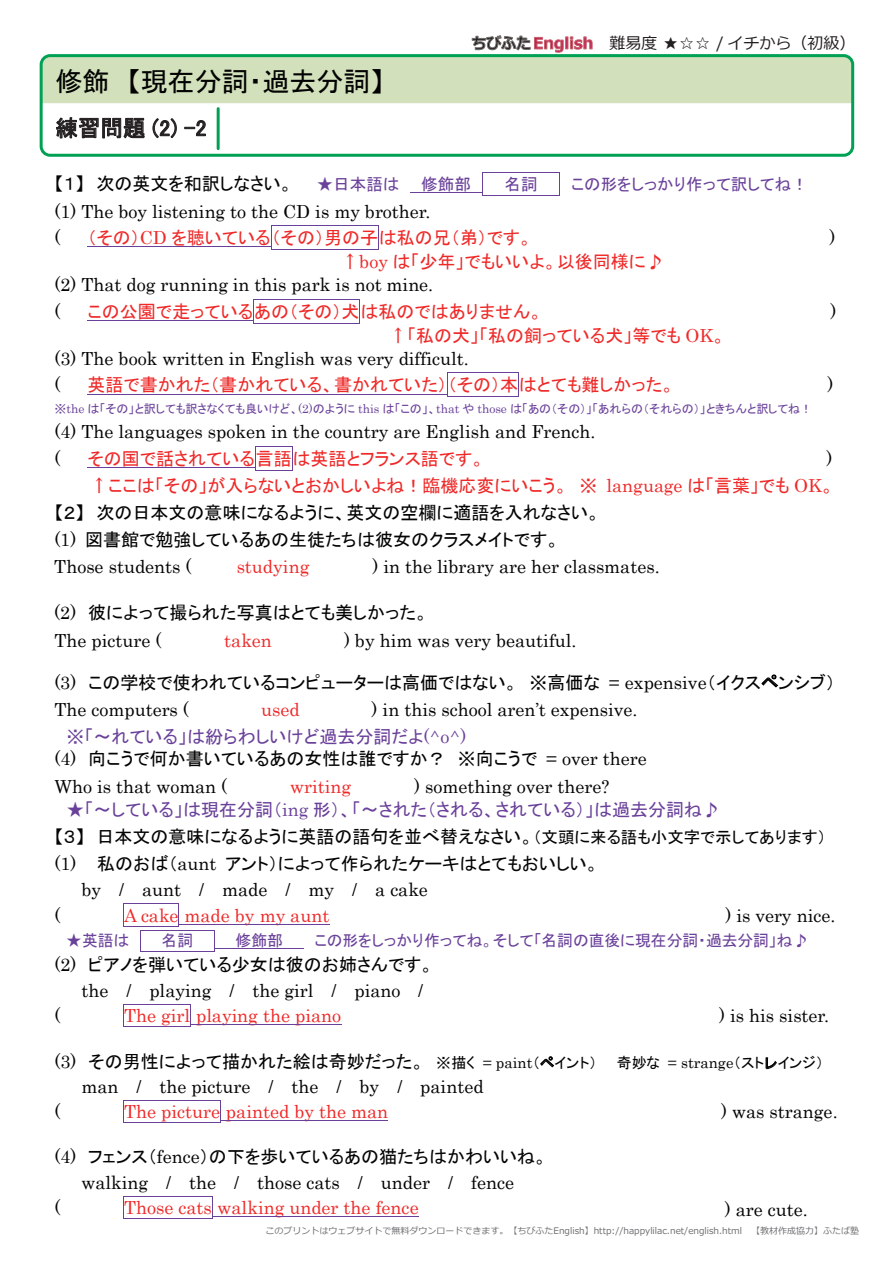
<style>
.page{position:relative;width:893px;height:1263px;background:#fff}
.page>*{position:absolute;margin:0;border:0;box-sizing:border-box;transform-origin:0 0}
.t1{font:27px "MS P Gothic";color:#030303}
.t2{font:22.5px "MS P Gothic";color:#231f20}
.t3{font:18px/27px "MS P Gothic";color:#030303}
.t4{font:18px/26.7px "Century";color:#030303}
.t5{font:18px "MS P Gothic";color:#ee2a29}
.t6{font:18px "Century";color:#ee2a29}
.t7{font:16.5px "MS P Gothic";color:#6a419a}
.t8{font:16.05px "Meiryo";color:#231f20}
.t9{font:15.9px "MS P Gothic";letter-spacing:-.005em;color:#6a419a}
.t10{font:15px "MS P Gothic";color:#030303}
.t11{font:12px "MS P Gothic";letter-spacing:-.005em;color:#6a419a}
.t12{font:9px "Meiryo";color:#6c6d70}
.s1{font-family:"Century"}
.s2{color:#ee2a29}
.s3{font-family:"Century";color:#ee2a29}
.s4{color:#6a419a}
.s5{font-family:"Century";color:#6a419a}
.s6{font-size:16.5px}
.s7{font-size:15px}
.s8{font-family:"Century";font-size:15px}
</style>
<div class="page">
<div style="left:41px;top:56px;width:812px;height:99px;background:#d2e1bb;border-radius:9px"></div>
<div style="left:40px;top:54px;width:814px;height:103px;border:3px solid #00a055;border-radius:9px"></div>
<svg style="left:41px;top:103px;width:812px;height:52px"></svg>
<hr style="left:217px;top:109px;width:3px;height:40px;background:#00a055">
<svg style="left:472px;top:35px;width:120px;height:17px"></svg>
<hr style="left:410px;top:192px;width:72px;height:1px;background:#6a419a">
<hr style="left:483px;top:173px;width:76px;height:1px;background:#6a419a">
<svg style="left:482px;top:173px;width:1px;height:23px"></svg>
<hr style="left:483px;top:195px;width:76px;height:1px;background:#6a419a">
<svg style="left:559px;top:173px;width:1px;height:23px"></svg>
<hr style="left:87px;top:247px;width:184px;height:1px;background:#6a419a">
<hr style="left:271px;top:225px;width:107px;height:1px;background:#6a419a">
<svg style="left:271px;top:226px;width:1px;height:23px"></svg>
<hr style="left:271px;top:249px;width:107px;height:1px;background:#6a419a">
<svg style="left:378px;top:225px;width:1px;height:25px"></svg>
<hr style="left:87px;top:320px;width:166px;height:1px;background:#6a419a">
<hr style="left:254px;top:299px;width:105px;height:1px;background:#6a419a">
<svg style="left:253px;top:299px;width:1px;height:25px"></svg>
<hr style="left:254px;top:323px;width:105px;height:1px;background:#6a419a">
<svg style="left:359px;top:299px;width:1px;height:25px"></svg>
<hr style="left:87px;top:394px;width:360px;height:1px;background:#6a419a">
<hr style="left:448px;top:372px;width:70px;height:1px;background:#6a419a">
<svg style="left:447px;top:372px;width:1px;height:25px"></svg>
<hr style="left:448px;top:396px;width:70px;height:1px;background:#6a419a">
<svg style="left:518px;top:372px;width:1px;height:25px"></svg>
<hr style="left:87px;top:467px;width:168px;height:1px;background:#6a419a">
<hr style="left:256px;top:446px;width:36px;height:1px;background:#6a419a">
<svg style="left:255px;top:446px;width:1px;height:25px"></svg>
<hr style="left:256px;top:470px;width:36px;height:1px;background:#6a419a">
<svg style="left:292px;top:446px;width:1px;height:25px"></svg>
<svg style="left:761px;top:674px;width:17px;height:13px"></svg>
<hr style="left:179px;top:923px;width:150px;height:1px;background:#6a419a">
<hr style="left:124px;top:903px;width:55px;height:1px;background:#6a419a">
<svg style="left:123px;top:903px;width:1px;height:24px"></svg>
<hr style="left:124px;top:926px;width:55px;height:1px;background:#6a419a">
<hr style="left:215px;top:948px;width:89px;height:1px;background:#6a419a">
<hr style="left:141px;top:930px;width:73px;height:1px;background:#6a419a">
<svg style="left:140px;top:930px;width:1px;height:22px"></svg>
<hr style="left:141px;top:951px;width:73px;height:1px;background:#6a419a">
<svg style="left:214px;top:930px;width:1px;height:22px"></svg>
<hr style="left:191px;top:1024px;width:150px;height:1px;background:#6a419a">
<hr style="left:124px;top:1004px;width:66px;height:1px;background:#6a419a">
<svg style="left:123px;top:1004px;width:1px;height:23px"></svg>
<hr style="left:124px;top:1026px;width:66px;height:1px;background:#6a419a">
<svg style="left:190px;top:1004px;width:1px;height:23px"></svg>
<svg style="left:540px;top:1056px;width:14px;height:11px"></svg>
<svg style="left:765px;top:1057px;width:12px;height:12px"></svg>
<hr style="left:221px;top:1120px;width:167px;height:1px;background:#6a419a">
<hr style="left:124px;top:1100px;width:96px;height:1px;background:#6a419a">
<svg style="left:123px;top:1100px;width:1px;height:23px"></svg>
<hr style="left:124px;top:1122px;width:96px;height:1px;background:#6a419a">
<svg style="left:220px;top:1100px;width:1px;height:23px"></svg>
<hr style="left:212px;top:1216px;width:207px;height:1px;background:#6a419a">
<hr style="left:124px;top:1196px;width:88px;height:1px;background:#6a419a">
<svg style="left:123px;top:1196px;width:1px;height:23px"></svg>
<hr style="left:124px;top:1218px;width:88px;height:1px;background:#6a419a">
<svg style="left:212px;top:1196px;width:1px;height:23px"></svg>
<h1 class="t1" style="left:55px;top:67px;width:330px">修飾　【現在分詞・過去分詞】</h1>
<p class="t2" style="left:55px;top:117px;width:153px">練習問題 (2) -2</p>
<p class="t8" style="left:609px;top:32px;width:248px">難易度 ★☆☆ / イチから（初級）</p>
<p class="t3" style="left:54px;top:170px;width:240px">【１】 次の英文を和訳しなさい。</p>
<p class="t7" style="left:317px;top:176px;width:84px">★日本語は</p>
<p class="t7" style="left:421px;top:176px;width:51px">修飾部</p>
<p class="t7" style="left:504px;top:176px;width:35px">名詞</p>
<p class="t7" style="left:571px;top:176px;width:238px">この形をしっかり作って訳してね！</p>
<p class="t4" style="left:54px;top:196px;width:378px">(1) The boy listening to the CD is my brother. (</p>
<p class="t5" style="left:87px;top:229px;width:446px">（その）<span class="s1">CD</span> を聴いている（その）男の子は私の兄（弟）です。</p>
<p class="t4" style="left:829px;top:223px;width:7px">)</p>
<p class="t5" style="left:341px;top:253px;width:324px">↑<span class="s1">boy</span> は「少年」でもいいよ。以後同様に♪</p>
<p class="t4" style="left:54px;top:270px;width:380px">(2) That dog running in this park is not mine. (</p>
<p class="t5" style="left:87px;top:302px;width:456px">この公園で走っているあの（その）犬は私のではありません。</p>
<p class="t4" style="left:831px;top:296px;width:7px">)</p>
<p class="t5" style="left:389px;top:326px;width:338px">↑「私の犬」「私の飼っている犬」等でも <span class="s1">OK</span>。</p>
<p class="t4" style="left:55px;top:343px;width:416px">(3) The book written in English was very difficult. (</p>
<p class="t5" style="left:88px;top:376px;width:588px">英語で書かれた（書かれている、書かれていた）（その）本はとても難しかった。</p>
<p class="t4" style="left:828px;top:370px;width:7px">)</p>
<p class="t11" style="left:54px;top:403px;width:759px">※<span class="s1">the</span> は「その」と訳しても訳さなくても良いけど、<span class="s1">(2)</span>のように <span class="s1">this</span> は「この」、<span class="s1">that</span> や <span class="s1">those</span> は「あの（その）」「あれらの（それらの）」ときちんと訳してね！</p>
<p class="t4" style="left:54px;top:417px;width:542px">(4) The languages spoken in the country are English and French. (</p>
<p class="t5" style="left:87px;top:449px;width:398px">その国で話されている言語は英語とフランス語です。</p>
<p class="t4" style="left:827px;top:443px;width:7px">)</p>
<p class="t3" style="left:54px;top:472px;width:781px;text-indent:36px"><span class="s2">↑ここは「その」が入らないとおかしいよね！臨機応変にいこう。 ※</span> <span class="s3">language</span> <span class="s2">は「言葉」でも</span> <span class="s3">OK</span><span class="s2">。</span>【２】 次の日本文の意味になるように、英文の空欄に適語を入れなさい。<br><span class="s1">(1)</span> 図書館で勉強しているあの生徒たちは彼女のクラスメイトです。</p>
<p class="t4" style="left:54px;top:552px;width:139px">Those students (</p>
<p class="t6" style="left:237px;top:551px;width:74px">studying</p>
<p class="t4" style="left:372px;top:552px;width:289px">) in the library are her classmates.</p>
<p class="t3" style="left:54px;top:599px;width:375px"><span class="s1">(2)</span> 彼によって撮られた写真はとても美しかった。</p>
<p class="t4" style="left:54px;top:625px;width:108px">The picture (</p>
<p class="t6" style="left:224px;top:625px;width:49px">taken</p>
<p class="t4" style="left:344px;top:625px;width:234px">) by him was very beautiful.</p>
<p class="t3" style="left:54px;top:669px;width:782px"><span class="s1">(3)</span> この学校で使われているコンピューターは高価ではない。 ※高価な <span class="s1">= expensive</span>（イクスペンシブ）</p>
<p class="t4" style="left:54px;top:695px;width:136px">The computers (</p>
<p class="t6" style="left:261px;top:695px;width:40px">used</p>
<p class="t4" style="left:372px;top:695px;width:267px">) in this school aren’t expensive.</p>
<p class="t3" style="left:54px;top:725px;width:594px;line-height:22.5px;text-indent:12px"><span class="s4">※「～れている」は紛らわしいけど過去分詞だよ</span><span class="s5">(^o^)<br></span><span class="s1">(4)</span> 向こうで何か書いているあの女性は誰ですか？ ※向こうで <span class="s1">= over there</span></p>
<p class="t4" style="left:54px;top:771px;width:174px">Who is that woman (</p>
<p class="t6" style="left:290px;top:771px;width:63px">writing</p>
<p class="t4" style="left:414px;top:771px;width:197px">) something over there?</p>
<p class="t3" style="left:54px;top:796px;width:773px;text-indent:12px"><span class="s4">★「～している」は現在分詞（</span><span class="s5">ing</span> <span class="s4">形）、「～された（される、されている）」は過去分詞ね♪<br></span>【３】 日本文の意味になるように英語の語句を並べ替えなさい。<span class="s6">（文頭に来る語も小文字で示してあります）</span><span class="s1">(1)</span> 私のおば（<span class="s1">aunt</span> アント）によって作られたケーキはとてもおいしい。</p>
<p class="t4" style="left:81px;top:875px;width:348px">by / aunt / made / my / a cake</p>
<p class="t4" style="left:54px;top:900px;width:7px">(</p>
<p class="t6" style="left:124px;top:900px;width:207px">A cake made by my aunt</p>
<p class="t4" style="left:725px;top:900px;width:111px">) is very nice.</p>
<p class="t9" style="left:66px;top:932px;width:65px">★英語は</p>
<p class="t9" style="left:162px;top:932px;width:33px">名詞</p>
<p class="t9" style="left:235px;top:932px;width:49px">修飾部</p>
<p class="t9" style="left:314px;top:932px;width:496px">この形をしっかり作ってね。そして「名詞の直後に現在分詞・過去分詞」ね♪</p>
<p class="t3" style="left:54px;top:951px;width:381px"><span class="s1">(2)</span> ピアノを弾いている少女は彼のお姉さんです。</p>
<p class="t4" style="left:81px;top:975px;width:343px">the / playing / the girl / piano /</p>
<p class="t4" style="left:54px;top:1001px;width:7px">(</p>
<p class="t6" style="left:124px;top:1001px;width:219px">The girl playing the piano</p>
<p class="t4" style="left:719px;top:1001px;width:112px">) is his sister.</p>
<p class="t3" style="left:54px;top:1048px;width:544px"><span class="s1">(3)</span> その男性によって描かれた絵は奇妙だった。 <span class="s7">※描く</span> <span class="s8">= paint</span><span class="s7">（ペイント）</span></p>
<p class="t10" style="left:617px;top:1055px;width:208px">奇妙な <span class="s1">= strange</span>（ストレインジ）</p>
<p class="t4" style="left:81px;top:1071px;width:404px">man / the picture / the / by / painted</p>
<p class="t4" style="left:54px;top:1097px;width:7px">(</p>
<p class="t6" style="left:124px;top:1096px;width:266px">The picture painted by the man</p>
<p class="t4" style="left:721px;top:1097px;width:118px">) was strange.</p>
<p class="t3" style="left:54px;top:1143px;width:494px"><span class="s1">(4)</span> フェンス（<span class="s1">fence</span>）の下を歩いているあの猫たちはかわいいね。</p>
<p class="t4" style="left:81px;top:1167px;width:434px">walking / the / those cats / under / fence</p>
<p class="t4" style="left:54px;top:1193px;width:7px">(</p>
<p class="t6" style="left:124px;top:1192px;width:296px">Those cats walking under the fence</p>
<p class="t4" style="left:725px;top:1194px;width:84px">) are cute.</p>
<p class="t12" style="left:265px;top:1224px;width:595px">このプリントはウェブサイトで無料ダウンロードできます。【ちびふたEnglish】http://happylilac.net/english.html　【教材作成協力】ふたば塾</p>
</div>
